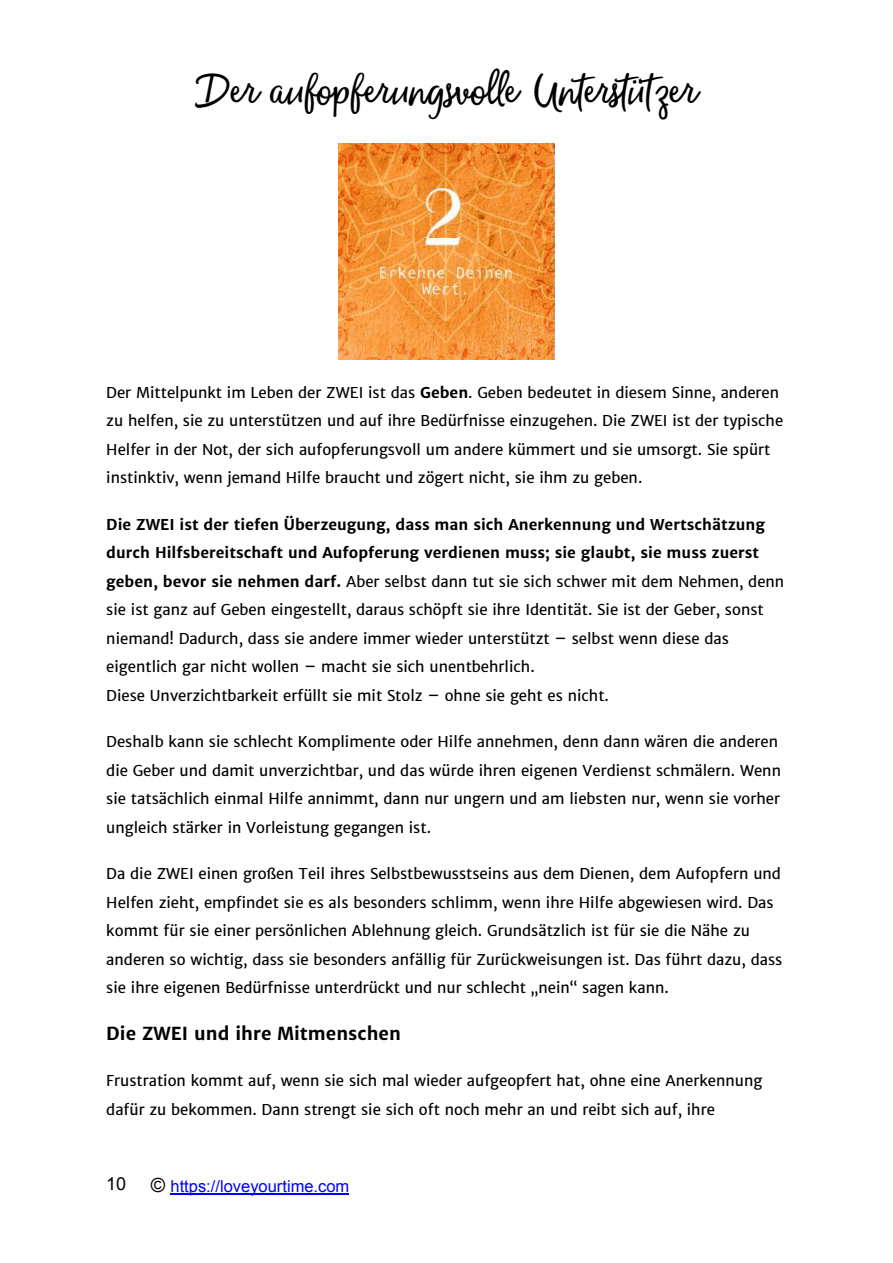
<style>
.page{position:relative;width:893px;height:1263px;background:#fff}
.page>*{position:absolute;margin:0;border:0;box-sizing:border-box;transform-origin:0 0}
.t1{font:45px "Money Penny Script";color:#000}
.t2{font:700 18px "Merriweather Sans";color:#000}
.t3{font:18px "Arial";color:#000}
.t4{font:16.5px "Arial";color:#00f}
.t5{font:15px/28.5px "Merriweather Sans";color:#000}
.s1{font-weight:700}
.s2{font-size:19.5px;color:#000}
</style>
<div class="page">
<hr style="left:171px;top:1193px;width:178px;height:1px;background:#00f">
<img style="left:338px;top:143px;width:217px;height:217px">
<h1 class="t1" style="left:196px;top:61px;width:502px">Der aufopferungsvolle Unterstützer</h1>
<p class="t5" style="left:106px;top:378px;width:678px">Der Mittelpunkt im Leben der ZWEI ist das <span class="s1">Geben</span>. Geben bedeutet in diesem Sinne, anderen zu helfen, sie zu unterstützen und auf ihre Bedürfnisse einzugehen. Die ZWEI ist der typische Helfer in der Not, der sich aufopferungsvoll um andere kümmert und sie umsorgt. Sie spürt instinktiv, wenn jemand Hilfe braucht und zögert nicht, sie ihm zu geben.</p>
<p class="t5" style="left:106px;top:510px;width:679px"><span class="s1">Die ZWEI ist der tiefen Überzeugung, dass man sich Anerkennung und Wertschätzung durch Hilfsbereitschaft und Aufopferung verdienen muss; sie glaubt, sie muss zuerst geben, bevor sie nehmen darf.</span> Aber selbst dann tut sie sich schwer mit dem Nehmen, denn sie ist ganz auf Geben eingestellt, daraus schöpft sie ihre Identität. Sie ist der Geber, sonst niemand! Dadurch, dass sie andere immer wieder unterstützt – selbst wenn diese das eigentlich gar nicht wollen – macht sie sich unentbehrlich.<br>Diese Unverzichtbarkeit erfüllt sie mit Stolz – ohne sie geht es nicht.</p>
<p class="t5" style="left:106px;top:728px;width:676px">Deshalb kann sie schlecht Komplimente oder Hilfe annehmen, denn dann wären die anderen die Geber und damit unverzichtbar, und das würde ihren eigenen Verdienst schmälern. Wenn sie tatsächlich einmal Hilfe annimmt, dann nur ungern und am liebsten nur, wenn sie vorher ungleich stärker in Vorleistung gegangen ist.</p>
<p class="t5" style="left:106px;top:860px;width:677px">Da die ZWEI einen großen Teil ihres Selbstbewusstseins aus dem Dienen, dem Aufopfern und Helfen zieht, empfindet sie es als besonders schlimm, wenn ihre Hilfe abgewiesen wird. Das kommt für sie einer persönlichen Ablehnung gleich. Grundsätzlich ist für sie die Nähe zu anderen so wichtig, dass sie besonders anfällig für Zurückweisungen ist. Das führt dazu, dass sie ihre eigenen Bedürfnisse unterdrückt und nur schlecht „nein“ sagen kann.</p>
<p class="t2" style="left:106px;top:1022px;width:296px">Die ZWEI und ihre Mitmenschen</p>
<p class="t5" style="left:106px;top:1067px;width:657px">Frustration kommt auf, wenn sie sich mal wieder aufgeopfert hat, ohne eine Anerkennung dafür zu bekommen. Dann strengt sie sich oft noch mehr an und reibt sich auf, ihre</p>
<p class="t3" style="left:106px;top:1177px;width:22px">10</p>
<p class="t4" style="left:151px;top:1179px;width:200px"><span class="s2">©</span> https://loveyourtime.com</p>
</div>
